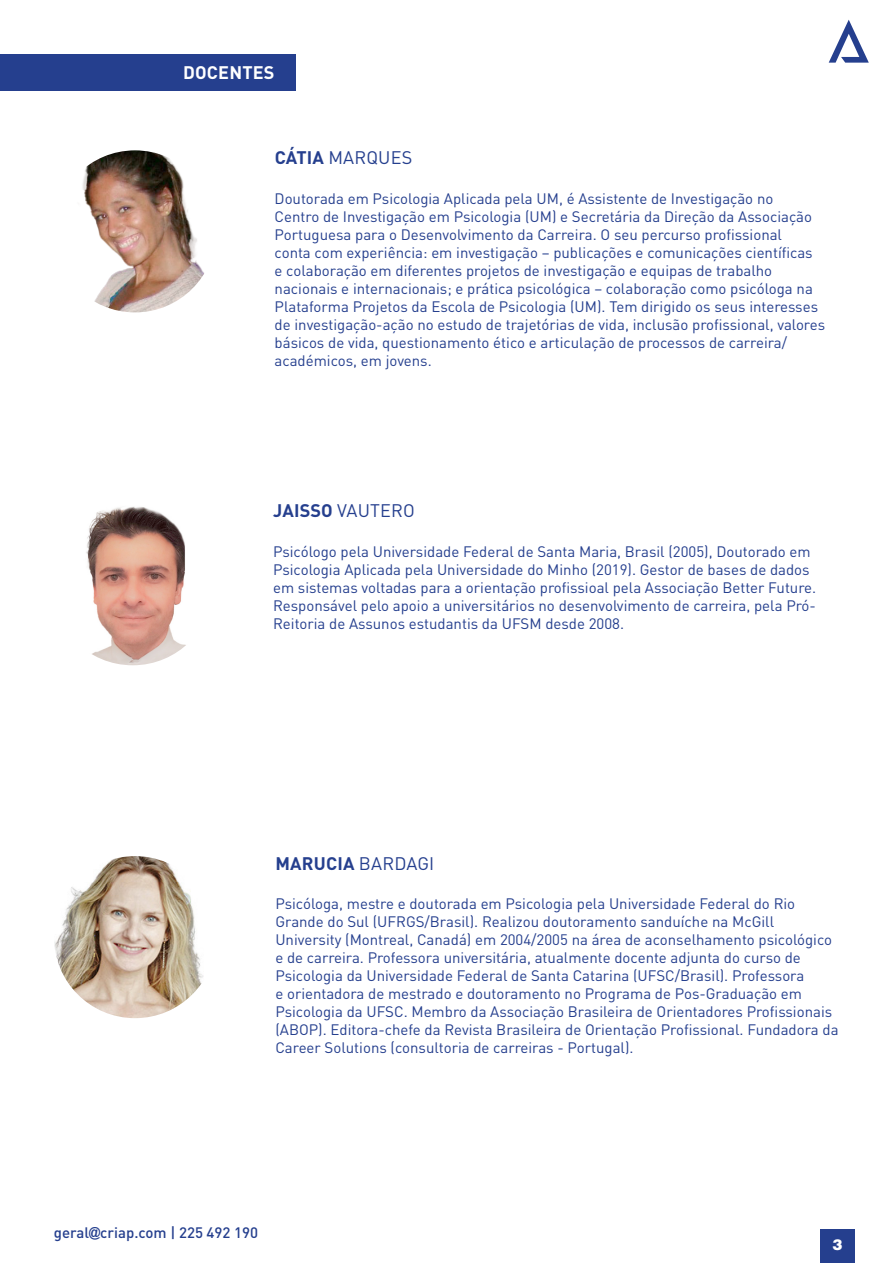
<style>
.page{position:relative;width:893px;height:1263px;background:#fff}
.page>*{position:absolute;margin:0;border:0;box-sizing:border-box;transform-origin:0 0}
.t1{font:18px "DIN Pro";letter-spacing:.01em;color:#253f8e}
.t2{font:700 18px "DIN Pro";letter-spacing:.01em;color:#253f8e}
.t3{font:700 18px "DIN Pro";letter-spacing:.01em;color:#fff}
.t4{font:15px/18px "DIN Pro";color:#253f8e}
.t5{font:500 15px "DIN Pro";color:#253f8e}
.t6{font:900 15px "Helvetica LT Std";color:#fff}
.s1{font-weight:700}
.s2{font-weight:400}
.s3{font-family:"Arial";font-weight:900}
</style>
<div class="page">
<div style="left:820px;top:1229px;width:35px;height:34px;background:#253f8e"></div>
<svg style="left:829px;top:20px;width:40px;height:43px"></svg>
<div style="left:0;top:54px;width:296px;height:37px;background:#253f8e"></div>
<img style="left:54px;top:150px;width:162px;height:162px;border-radius:81px">
<img style="left:52px;top:503px;width:162px;height:162px;border-radius:81px">
<img style="left:54px;top:856px;width:162px;height:162px;border-radius:81px">
<p class="t3" style="left:183px;top:60px;width:93px">DOCENTES</p>
<p class="t1" style="left:275px;top:145px;width:139px"><span class="s1">CÁTIA</span> MARQUES</p>
<p class="t4" style="left:275px;top:189px;width:552px">Doutorada em Psicologia Aplicada pela UM, é Assistente de Investigação no<br>Centro de Investigação em Psicologia (UM) e Secretária da Direção da Associação Portuguesa para o Desenvolvimento da Carreira. O seu percurso profissional<br>conta com experiência: em investigação – publicações e comunicações científicas<br>e colaboração em diferentes projetos de investigação e equipas de trabalho nacionais e internacionais; e prática psicológica – colaboração como psicóloga na Plataforma Projetos da Escola de Psicologia (UM). Tem dirigido os seus interesses de investigação-ação no estudo de trajetórias de vida, inclusão profissional, valores básicos de vida, questionamento ético e articulação de processos de carreira/ académicos, em jovens.</p>
<p class="t1" style="left:273px;top:498px;width:143px"><span class="s1">JAISSO</span> VAUTERO</p>
<p class="t4" style="left:273px;top:542px;width:545px">Psicólogo pela Universidade Federal de Santa Maria, Brasil (2005), Doutorado em Psicologia Aplicada pela Universidade do Minho (2019). Gestor de bases de dados em sistemas voltadas para a orientação profissioal pela Associação Better Future.<br>Responsável pelo apoio a universitários no desenvolvimento de carreira, pela Pró-Reitoria de Assunos estudantis da UFSM desde 2008.</p>
<p class="t2" style="left:275px;top:851px;width:160px">MARUCIA <span class="s2">BARDAGI</span></p>
<p class="t4" style="left:275px;top:894px;width:565px">Psicóloga, mestre e doutorada em Psicologia pela Universidade Federal do Rio Grande do Sul (UFRGS/Brasil). Realizou doutoramento sanduíche na McGill University (Montreal, Canadá) em 2004/2005 na área de aconselhamento psicológico e de carreira. Professora universitária, atualmente docente adjunta do curso de Psicologia da Universidade Federal de Santa Catarina (UFSC/Brasil). Professora<br>e orientadora de mestrado e doutoramento no Programa de Pos-Graduação em Psicologia da UFSC. Membro da Associação Brasileira de Orientadores Profissionais (ABOP). Editora-chefe da Revista Brasileira de Orientação Profissional. Fundadora da Career Solutions (consultoria de carreiras - Portugal).</p>
<p class="t5" style="left:54px;top:1222px;width:206px">geral<span class="s3">@</span>criap.com | 225 492 190</p>
<p class="t6" style="left:832px;top:1235px;width:12px">3</p>
</div>
